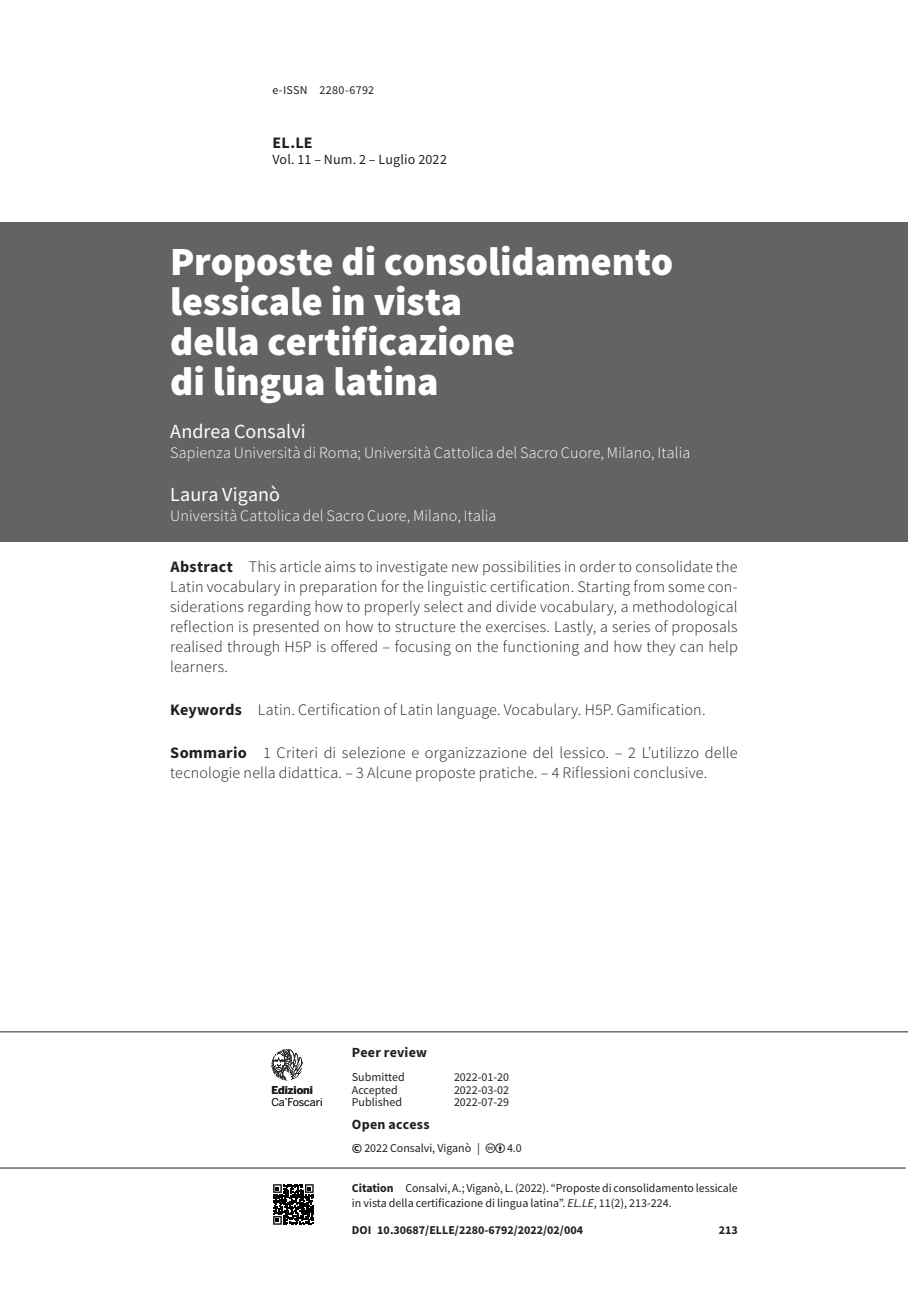
<style>
.page{position:relative;width:908px;height:1304px;background:#fff}
.page>*{position:absolute;margin:0;border:0;box-sizing:border-box;transform-origin:0 0}
.t1{font:900 40px/40px "Source Sans Pro";letter-spacing:-.005em;color:#fff}
.t2{font:20px "Source Sans Pro";letter-spacing:.005em;color:#fff}
.t3{font:300 16px/20px "Source Sans Pro";letter-spacing:.01em;color:#231f20;text-align:justify}
.t4{font:300 16px "Source Sans Pro";letter-spacing:.01em;color:#fff}
.t5{font:700 16px "Source Sans Pro";color:#231f20}
.t6{font:14px "Source Sans Pro";letter-spacing:.015em;color:#231f20}
.t7{font:700 14px "Source Sans Pro";letter-spacing:.02em;color:#231f20}
.t8{font:12px/15px "Source Sans Pro";color:#231f20}
.t9{font:700 12px "Source Sans Pro";color:#231f20}
.t10{font:12px "Source Sans Pro";letter-spacing:.025em;color:#231f20}
.t11{font:10.8px "Benton Sans";letter-spacing:-.01em;color:#231f20}
.t12{font:700 10.8px "Benton Sans";color:#231f20}
.s1{font-weight:700}
.s2{font-weight:700;font-size:14px}
.s3{font-style:italic}
</style>
<div class="page">
<hr style="left:0;top:1031px;width:907px;height:1px;background:#231f20">
<hr style="left:0;top:1168px;width:905px;height:1px;background:#231f20">
<svg style="left:273px;top:1184px;width:40px;height:41px"></svg>
<svg style="left:271px;top:1049px;width:32px;height:31px"></svg>
<div style="left:0;top:223px;width:907px;height:319px;background:#636366"></div>
<p class="t10" style="left:272px;top:82px;width:103px">e-ISSN 2280-6792</p>
<p class="t5" style="left:272px;top:131px;width:42px">EL.LE</p>
<p class="t6" style="left:272px;top:151px;width:176px">Vol. 11 – Num. 2 – Luglio 2022</p>
<h1 class="t1" style="left:170px;top:241px;width:504px">Proposte di consolidamento lessicale in vista<br>della certificazione<br>di lingua latina</h1>
<p class="t2" style="left:170px;top:419px;width:137px">Andrea Consalvi</p>
<p class="t4" style="left:170px;top:443px;width:521px">Sapienza Università di Roma; Università Cattolica del Sacro Cuore, Milano, Italia</p>
<p class="t2" style="left:170px;top:481px;width:111px">Laura Viganò</p>
<p class="t4" style="left:170px;top:505px;width:327px">Università Cattolica del Sacro Cuore, Milano, Italia</p>
<p class="t3" style="left:170px;top:557px;width:569px"><span class="s1">Abstract</span> This article aims to investigate new possibilities in order to consolidate the Latin vocabulary in preparation for the linguistic certification. Starting from some con&shy;siderations regarding how to properly select and divide vocabulary, a methodological reflection is presented on how to structure the exercises. Lastly, a series of proposals realised through H5P is offered – focusing on the functioning and how they can help learners.</p>
<p class="t3" style="left:170px;top:700px;width:536px"><span class="s1">Keywords</span> Latin. Certification of Latin language. Vocabulary. H5P. Gamification.</p>
<p class="t3" style="left:170px;top:742px;width:568px"><span class="s1">Sommario</span> 1 Criteri di selezione e organizzazione del lessico. – 2 L’utilizzo delle tecnologie nella didattica. – 3 Alcune proposte pratiche. – 4 Riflessioni conclusive.</p>
<p class="t12" style="left:271px;top:1084px;width:43px">Edizioni</p>
<p class="t11" style="left:271px;top:1095px;width:53px">Ca’Foscari</p>
<p class="t7" style="left:351px;top:1042px;width:77px">Peer review</p>
<p class="t8" style="left:351px;top:1070px;width:54px">Submitted</p>
<p class="t8" style="left:454px;top:1070px;width:57px">2022-01-20</p>
<p class="t8" style="left:351px;top:1082px;width:47px">Accepted</p>
<p class="t8" style="left:454px;top:1082px;width:57px">2022-03-02</p>
<p class="t8" style="left:351px;top:1095px;width:52px">Published</p>
<p class="t8" style="left:454px;top:1095px;width:57px">2022-07-29</p>
<p class="t7" style="left:351px;top:1115px;width:79px">Open access</p>
<p class="t8" style="left:351px;top:1140px;width:130px"><span class="s2">©</span> 2022 Consalvi, Viganò |</p>
<p class="t8" style="left:507px;top:1140px;width:16px">4.0</p>
<p class="t8" style="left:351px;top:1181px;width:387px"><span class="s1">Citation</span> Consalvi, A.; Viganò, L. (2022). “Proposte di consolidamento lessicale in vista della certificazione di lingua latina”. <span class="s3">EL.LE</span>, 11(2), 213-224.</p>
<p class="t9" style="left:351px;top:1222px;width:233px">DOI 10.30687/ELLE/2280-6792/2022/02/004</p>
<p class="t9" style="left:718px;top:1222px;width:21px">213</p>
</div>
